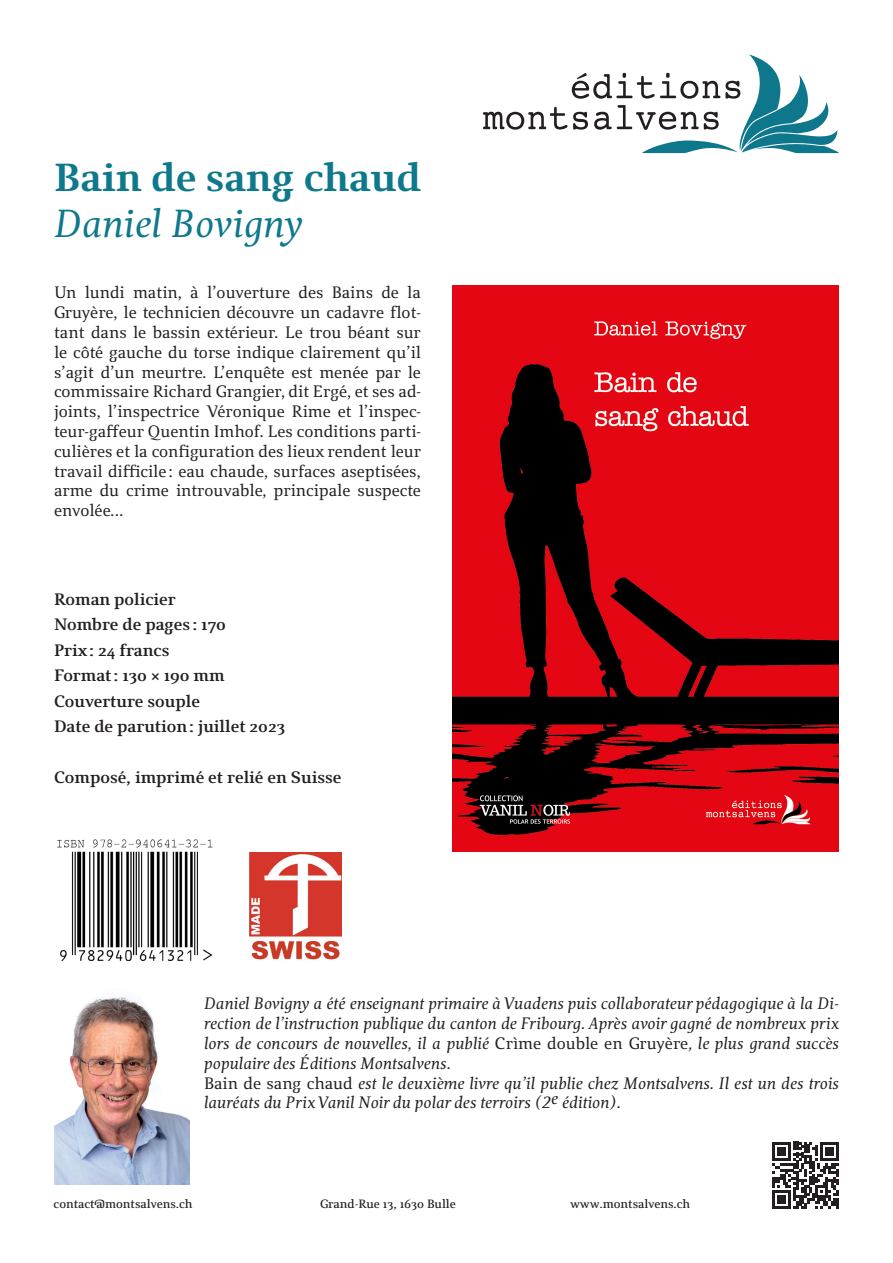
<style>
.page{position:relative;width:893px;height:1263px;background:#fff}
.page>*{position:absolute;margin:0;border:0;box-sizing:border-box;transform-origin:0 0}
.t1{font:800 39px "Gradot";color:#0e788c}
.t2{font:italic 39px "Gradot";color:#0e788c}
.t3{font:16.5px/19.8px "Gradot";color:#231f20;text-align:justify}
.t4{font:italic 16.5px/19.8px "Gradot";color:#231f20}
.t5{font:700 16.5px/25.5px "Gradot";color:#231f20}
.t6{font:500 12px "Gradot";color:#231f20}
.s1{font-style:normal}
</style>
<div class="page">
<img style="left:57px;top:839px;width:156px;height:122px">
<img style="left:452px;top:286px;width:387px;height:565px">
<img style="left:55px;top:997px;width:135px;height:188px">
<svg style="left:483px;top:54px;width:356px;height:99px"></svg>
<svg style="left:772px;top:1142px;width:67px;height:67px"></svg>
<img style="left:249px;top:853px;width:93px;height:107px">
<h1 class="t1" style="left:54px;top:153px;width:368px">Bain de sang chaud</h1>
<h1 class="t2" style="left:54px;top:201px;width:250px">Daniel Bovigny</h1>
<p class="t3" style="left:54px;top:283px;width:368px">Un lundi matin, à l’ouverture des Bains de la Gruyère, le technicien découvre un cadavre flot&shy;tant dans le bassin extérieur. Le trou béant sur le côté gauche du torse indique clairement qu’il s’agit d’un meurtre. L’enquête est menée par le commissaire Richard Grangier, dit Ergé, et ses ad&shy;joints, l’inspectrice Véronique Rime et l’inspec&shy;teur-gaffeur Quentin Imhof. Les conditions parti&shy;culières et la configuration des lieux rendent leur travail difficile : eau chaude, surfaces aseptisées, arme du crime introuvable, principale suspecte envolée...</p>
<p class="t5" style="left:54px;top:586px;width:233px">Roman policier<br>Nombre de pages : 170<br>Prix: 24 francs<br>Format: 130 × 190 mm<br>Couverture souple<br>Date de parution: juillet 2023</p>
<p class="t5" style="left:54px;top:765px;width:289px">Composé, imprimé et relié en Suisse</p>
<p class="t4" style="left:204px;top:994px;width:636px">Daniel Bovigny a été enseignant primaire à Vuadens puis collaborateur pédagogique à la Di&shy;rection de l’instruction publique du canton de Fribourg. Après avoir gagné de nombreux prix lors de concours de nouvelles, il a publié <span class="s1">Crìme double en Gruyère</span>, le plus grand succès populaire des Éditions Montsalvens.<br><span class="s1">Bain de sang chaud</span> est le deuxième livre qu’il publie chez Montsalvens. Il est un des trois lauréats du Prix Vanil Noir du polar des terroirs (2e édition).</p>
<p class="t6" style="left:54px;top:1197px;width:140px">contact@montsalvens.ch</p>
<p class="t6" style="left:320px;top:1197px;width:137px">Grand-Rue 13, 1630 Bulle</p>
<p class="t6" style="left:570px;top:1197px;width:121px">www.montsalvens.ch</p>
</div>
